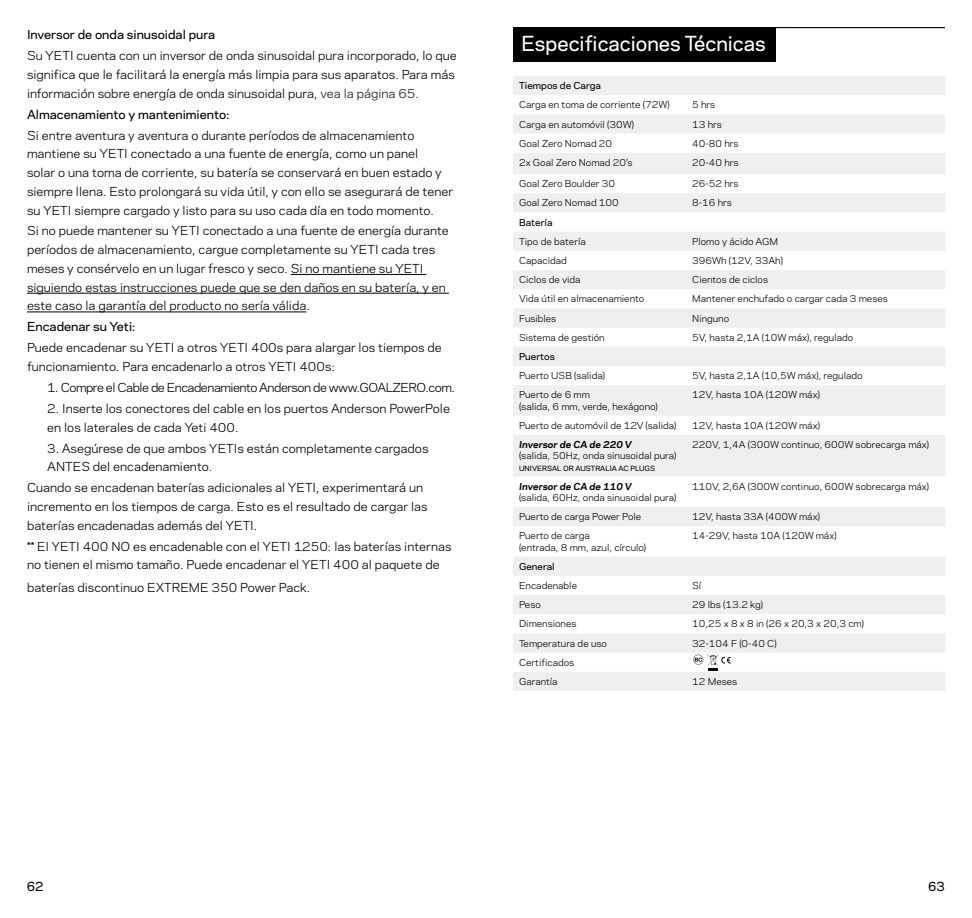
<style>
.page{position:relative;width:972px;height:918px;background:#fff}
.page>*{position:absolute;margin:0;border:0;box-sizing:border-box;transform-origin:0 0}
.t1{font:500 19.5px "Galaxie Polaris";color:#fff}
.t2{font:500 12px "Galaxie Polaris";color:#000101}
.t3{font:11.7px/18.8px "Galaxie Polaris";color:#000;scale:1.05 1}
.t4{font:500 11.7px "Galaxie Polaris";color:#000;scale:1.05 1}
.t5{font:11.7px "Galaxie Polaris";letter-spacing:-.04em;color:#000;scale:1.05 1}
.t6{font:9px/11.2px "Galaxie Polaris";color:#000;scale:1.05 1}
.t7{font:italic 700 9px "Galaxie Polaris";color:#000;scale:1.05 1}
.t8{font:500 9px "Galaxie Polaris";color:#000;scale:1.05 1}
.t9{font:500 6.75px "Galaxie Polaris";color:#000;scale:1.05 1}
.s1{color:#1e1b1d}
</style>
<div class="page">
<div style="left:513px;top:27px;width:262px;height:34px;background:#000101"></div>
<hr style="left:513px;top:27px;width:432px;height:1px;background:#000101">
<hr style="left:291px;top:274px;width:135px;height:1px;background:#000">
<hr style="left:27px;top:293px;width:422px;height:1px;background:#000">
<hr style="left:27px;top:312px;width:279px;height:1px;background:#000">
<svg style="left:513px;top:76px;width:432px;height:615px;fill:#efeff0"></svg>
<svg style="left:693px;top:654px;width:38px;height:17px"></svg>
<p class="t4" style="left:27px;top:26px;width:181px">Inversor de onda sinusoidal pura</p>
<p class="t3" style="left:27px;top:46px;width:411px">Su YETI cuenta con un inversor de onda sinusoidal pura incorporado, lo que significa que le facilitará la energía más limpia para sus aparatos. Para más información sobre energía de onda sinusoidal pura, <span class="s1">vea la página 65.</span></p>
<p class="t4" style="left:27px;top:105px;width:194px">Almacenamiento y mantenimiento:</p>
<p class="t3" style="left:27px;top:125px;width:408px">Si entre aventura y aventura o durante períodos de almacenamiento mantiene su YETI conectado a una fuente de energía, como un panel<br>solar o una toma de corriente, su batería se conservará en buen estado y siempre llena. Esto prolongará su vida útil, y con ello se asegurará de tener su YETI siempre cargado y listo para su uso cada día en todo momento.</p>
<p class="t3" style="left:27px;top:221px;width:403px">Si no puede mantener su YETI conectado a una fuente de energía durante períodos de almacenamiento, cargue completamente su YETI cada tres meses y consérvelo en un lugar fresco y seco. Si no mantiene su YETI siguiendo estas instrucciones puede que se den daños en su batería, y en este caso la garantía del producto no sería válida.</p>
<p class="t4" style="left:27px;top:318px;width:105px">Encadenar su Yeti:</p>
<p class="t3" style="left:27px;top:338px;width:397px">Puede encadenar su YETI a otros YETI 400s para alargar los tiempos de funcionamiento. Para encadenarlo a otros YETI 400s:</p>
<p class="t5" style="left:47px;top:379px;width:390px">1. Compre el Cable de Encadenamiento Anderson de www.GOALZERO.com.</p>
<p class="t3" style="left:47px;top:398px;width:385px">2. Inserte los conectores del cable en los puertos Anderson PowerPole en los laterales de cada Yeti 400.</p>
<p class="t3" style="left:47px;top:438px;width:365px">3. Asegúrese de que ambos YETIs están completamente cargados<br>ANTES del encadenamiento.</p>
<p class="t3" style="left:27px;top:478px;width:383px">Cuando se encadenan baterías adicionales al YETI, experimentará un incremento en los tiempos de carga. Esto es el resultado de cargar las baterías encadenadas además del YETI.</p>
<p class="t3" style="left:27px;top:536px;width:406px">** El YETI 400 NO es encadenable con el YETI 1250: las baterías internas no tienen el mismo tamaño. Puede encadenar el YETI 400 al paquete de</p>
<p class="t3" style="left:27px;top:577px;width:271px">baterías discontinuo EXTREME 350 Power Pack.</p>
<h1 class="t1" style="left:521px;top:29px;width:246px">Especificaciones Técnicas</h1>
<p class="t8" style="left:519px;top:79px;width:80px">Tiempos de Carga</p>
<p class="t6" style="left:519px;top:99px;width:145px">Carga en toma de corriente (72W)</p>
<p class="t6" style="left:692px;top:99px;width:23px">5 hrs</p>
<p class="t6" style="left:519px;top:118px;width:111px">Carga en automóvil (30W)</p>
<p class="t6" style="left:692px;top:118px;width:30px">13 hrs</p>
<p class="t6" style="left:519px;top:137px;width:90px">Goal Zero Nomad 20</p>
<p class="t6" style="left:692px;top:137px;width:46px">40-80 hrs</p>
<p class="t6" style="left:519px;top:156px;width:110px">2x Goal Zero Nomad 20’s</p>
<p class="t6" style="left:692px;top:156px;width:46px">20-40 hrs</p>
<p class="t6" style="left:519px;top:178px;width:93px">Goal Zero Boulder 30</p>
<p class="t6" style="left:692px;top:178px;width:46px">26-52 hrs</p>
<p class="t6" style="left:519px;top:197px;width:97px">Goal Zero Nomad 100</p>
<p class="t6" style="left:692px;top:197px;width:39px">8-16 hrs</p>
<p class="t8" style="left:519px;top:215px;width:33px">Batería</p>
<p class="t6" style="left:519px;top:235px;width:65px">Tipo de batería</p>
<p class="t6" style="left:692px;top:235px;width:83px">Plomo y ácido AGM</p>
<p class="t6" style="left:519px;top:254px;width:47px">Capacidad</p>
<p class="t6" style="left:692px;top:254px;width:88px">396Wh (12V, 33Ah)</p>
<p class="t6" style="left:519px;top:274px;width:60px">Ciclos de vida</p>
<p class="t6" style="left:692px;top:274px;width:74px">Cientos de ciclos</p>
<p class="t6" style="left:519px;top:293px;width:121px">Vida útil en almacenamiento</p>
<p class="t6" style="left:692px;top:293px;width:188px">Mantener enchufado o cargar cada 3 meses</p>
<p class="t6" style="left:519px;top:312px;width:37px">Fusibles</p>
<p class="t6" style="left:692px;top:312px;width:37px">Ninguno</p>
<p class="t6" style="left:519px;top:331px;width:83px">Sistema de gestión</p>
<p class="t6" style="left:692px;top:331px;width:155px">5V, hasta 2,1A (10W máx), regulado</p>
<p class="t8" style="left:519px;top:350px;width:36px">Puertos</p>
<p class="t6" style="left:519px;top:370px;width:83px">Puerto USB (salida)</p>
<p class="t6" style="left:692px;top:370px;width:164px">5V, hasta 2,1A (10,5W máx), regulado</p>
<p class="t6" style="left:519px;top:389px;width:134px">Puerto de 6 mm<br>(salida, 6 mm, verde, hexágono)</p>
<p class="t6" style="left:692px;top:389px;width:123px">12V, hasta 10A (120W máx)</p>
<p class="t6" style="left:519px;top:419px;width:151px">Puerto de automóvil de 12V (salida)</p>
<p class="t6" style="left:692px;top:419px;width:123px">12V, hasta 10A (120W máx)</p>
<p class="t7" style="left:519px;top:438px;width:109px">Inversor de CA de 220 V</p>
<p class="t6" style="left:519px;top:450px;width:151px">(salida, 50Hz, onda sinusoidal pura)</p>
<p class="t9" style="left:519px;top:463px;width:131px">UNIVERSAL OR AUSTRALIA AC PLUGS</p>
<p class="t6" style="left:692px;top:439px;width:227px">220V, 1,4A (300W continuo, 600W sobrecarga máx)</p>
<p class="t7" style="left:519px;top:480px;width:109px">Inversor de CA de 110 V</p>
<p class="t6" style="left:519px;top:491px;width:151px">(salida, 60Hz, onda sinusoidal pura)</p>
<p class="t6" style="left:692px;top:480px;width:227px">110V, 2,6A (300W continuo, 600W sobrecarga máx)</p>
<p class="t6" style="left:519px;top:511px;width:118px">Puerto de carga Power Pole</p>
<p class="t6" style="left:692px;top:511px;width:123px">12V, hasta 33A (400W máx)</p>
<p class="t6" style="left:519px;top:530px;width:123px">Puerto de carga<br>(entrada, 8 mm, azul, círculo)</p>
<p class="t6" style="left:692px;top:530px;width:139px">14-29V, hasta 10A (120W máx)</p>
<p class="t8" style="left:519px;top:560px;width:35px">General</p>
<p class="t6" style="left:519px;top:580px;width:57px">Encadenable</p>
<p class="t6" style="left:692px;top:580px;width:10px">Sí</p>
<p class="t6" style="left:519px;top:599px;width:22px">Peso</p>
<p class="t6" style="left:692px;top:599px;width:69px">29 lbs (13.2 kg)</p>
<p class="t6" style="left:519px;top:618px;width:56px">Dimensiones</p>
<p class="t6" style="left:692px;top:618px;width:165px">10,25 x 8 x 8 in (26 x 20,3 x 20,3 cm)</p>
<p class="t6" style="left:519px;top:637px;width:85px">Temperatura de uso</p>
<p class="t6" style="left:692px;top:637px;width:82px">32-104 F (0-40 C)</p>
<p class="t6" style="left:519px;top:652px;width:54px;line-height:19.2px">Certificados<br>Garantía</p>
<p class="t6" style="left:692px;top:675px;width:44px">12 Meses</p>
<p class="t2" style="left:27px;top:877px;width:18px">62</p>
<p class="t2" style="left:928px;top:877px;width:18px">63</p>
</div>
